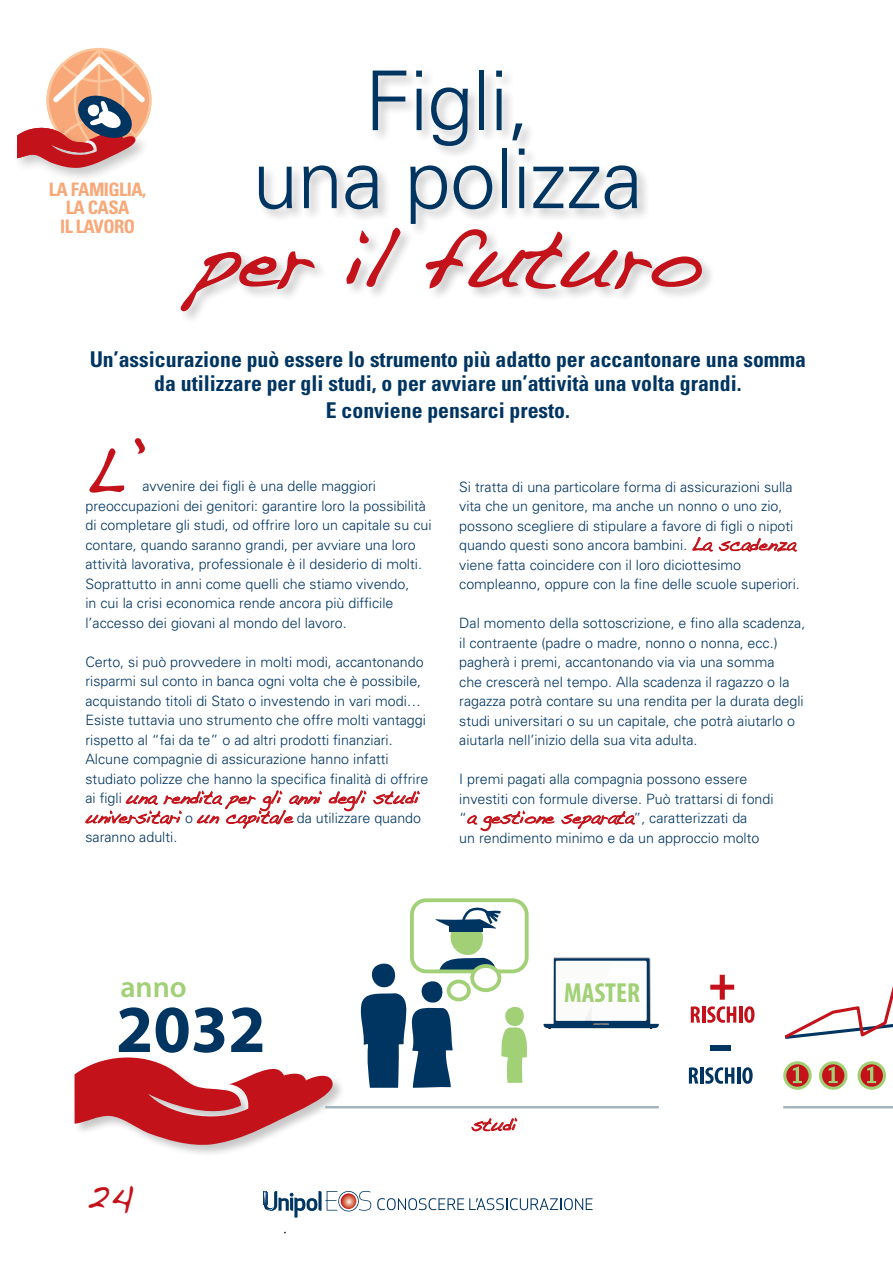
<style>
.page{position:relative;width:893px;height:1263px;background:#fff}
.page>*{position:absolute;margin:0;border:0;box-sizing:border-box;transform-origin:0 0}
.t1{font:300 82.5px/78px "Univers";letter-spacing:-.01em;color:#003562;text-align:center}
.t2{font:82.5px "Handwriting Dakota";letter-spacing:-.02em;color:#c4121a}
.t3{font:700 67.5px "Myriad Pro";color:#003562}
.t4{font:60px "Handwriting Dakota";color:#c4121a}
.t5{font:45px "Handwriting Dakota";color:#c4121a}
.t6{font:600 30px "Myriad Pro";color:#a1d076}
.t7{font:700 condensed 27.6px "Myriad Pro";color:#a1d076}
.t8{font:700 condensed 21.75px/24px "Univers";color:#003562;text-align:center}
.t9{font:700 condensed 18.6px/18.6px "Univers";letter-spacing:-.03em;color:#f8a878;text-align:center}
.t10{font:18px/19.5px "Handwriting Dakota";color:#c4121a}
.t11{font:300 14.25px/19.5px "Univers";color:#003562}
.s1{font-family:"Univers";font-weight:300;font-size:14.25px;color:#003562}
.s2{font-family:"Handwriting Dakota";font-weight:400;font-size:18px;color:#c4121a}
</style>
<div class="page">
<svg style="left:377px;top:1198px;width:215px;height:12px"></svg>
<svg style="left:264px;top:1191px;width:107px;height:26px"></svg>
<div style="left:14px;top:125px;width:136px;height:58px;background:#231f20;opacity:.25"></div>
<svg style="left:17px;top:52px;width:135px;height:117px"></svg>
<svg style="left:89px;top:448px;width:36px;height:45px"></svg>
<svg style="left:135px;top:438px;width:10px;height:16px"></svg>
<svg style="left:329px;top:790px;width:38px;height:21px"></svg>
<svg style="left:373px;top:790px;width:47px;height:14px"></svg>
<svg style="left:85px;top:790px;width:237px;height:39px"></svg>
<svg style="left:692px;top:537px;width:21px;height:15px"></svg>
<svg style="left:719px;top:538px;width:78px;height:14px"></svg>
<svg style="left:467px;top:810px;width:88px;height:21px"></svg>
<svg style="left:561px;top:811px;width:74px;height:18px"></svg>
<div style="left:179px;top:68px;width:537px;height:257px;background:#231f20;opacity:.25"></div>
<svg style="left:180px;top:251px;width:136px;height:61px"></svg>
<svg style="left:346px;top:227px;width:55px;height:61px"></svg>
<svg style="left:425px;top:228px;width:278px;height:62px"></svg>
<svg style="left:710px;top:975px;width:24px;height:25px"></svg>
<svg style="left:691px;top:1006px;width:9px;height:16px"></svg>
<hr style="left:702px;top:1006px;width:3px;height:16px;background:#c4121a">
<svg style="left:707px;top:1006px;width:29px;height:17px"></svg>
<hr style="left:739px;top:1006px;width:3px;height:16px;background:#c4121a">
<svg style="left:744px;top:1006px;width:10px;height:17px"></svg>
<div style="left:710px;top:1045px;width:21px;height:5px;background:#003562"></div>
<svg style="left:689px;top:1067px;width:9px;height:16px"></svg>
<hr style="left:700px;top:1067px;width:3px;height:16px;background:#003562">
<svg style="left:705px;top:1067px;width:29px;height:17px"></svg>
<hr style="left:737px;top:1067px;width:3px;height:16px;background:#003562">
<svg style="left:742px;top:1067px;width:11px;height:17px"></svg>
<svg style="left:820px;top:1063px;width:26px;height:25px"></svg>
<div style="left:819px;top:1061px;width:28px;height:29px;border:3px solid #a1d076;border-radius:50%"></div>
<svg style="left:828px;top:1065px;width:10px;height:19px"></svg>
<svg style="left:785px;top:1063px;width:25px;height:25px"></svg>
<div style="left:783px;top:1061px;width:29px;height:29px;border:3px solid #a1d076;border-radius:50%"></div>
<svg style="left:792px;top:1065px;width:11px;height:19px"></svg>
<svg style="left:784px;top:986px;width:109px;height:53px"></svg>
<svg style="left:859px;top:1063px;width:25px;height:25px"></svg>
<div style="left:857px;top:1061px;width:29px;height:29px;border:3px solid #a1d076;border-radius:50%"></div>
<svg style="left:866px;top:1065px;width:11px;height:19px"></svg>
<div style="left:410px;top:898px;width:119px;height:75px;border:4px solid #a1d076;border-radius:14px"></div>
<svg style="left:360px;top:906px;width:167px;height:182px"></svg>
<svg style="left:543px;top:957px;width:116px;height:72px"></svg>
<div style="left:73px;top:1056px;width:272px;height:102px;background:#231f20;opacity:.25"></div>
<svg style="left:75px;top:1056px;width:260px;height:91px"></svg>
<svg style="left:471px;top:1117px;width:46px;height:14px"></svg>
<hr style="left:325px;top:1106px;width:334px;height:2px;background:#a3b4be">
<hr style="left:783px;top:1106px;width:110px;height:2px;background:#a3b4be">
<h3 class="t9" style="left:49px;top:180px;width:99px">LA FAMIGLIA,<br>LA CASA<br>IL LAVORO</h3>
<h1 class="t1" style="left:252px;top:62px;width:392px">Figli,<br>una polizza</h1>
<h1 class="t2" style="left:194px;top:209px;width:508px">per il futuro</h1>
<h3 class="t8" style="left:90px;top:347px;width:718px">Un’assicurazione può essere lo strumento più adatto per accantonare una somma da utilizzare per gli studi, o per avviare un’attività una volta grandi.</h3>
<h3 class="t8" style="left:326px;top:398px;width:246px">E conviene pensarci presto.</h3>
<h3 class="t4" style="left:85px;top:435px;width:59px">L’</h3>
<p class="t11" style="left:85px;top:477px;width:348px;text-indent:57px">avvenire dei figli è una delle maggiori preoccupazioni dei genitori: garantire loro la possibilità di completare gli studi, od offrire loro un capitale su cui contare, quando saranno grandi, per avviare una loro attività lavorativa, professionale è il desiderio di molti.<br>Soprattutto in anni come quelli che stiamo vivendo,<br>in cui la crisi economica rende ancora più difficile l’accesso dei giovani al mondo del lavoro.</p>
<p class="t11" style="left:85px;top:652px;width:344px">Certo, si può provvedere in molti modi, accantonando risparmi sul conto in banca ogni volta che è possibile, acquistando titoli di Stato o investendo in vari modi… Esiste tuttavia uno strumento che offre molti vantaggi rispetto al “fai da te” o ad altri prodotti finanziari.<br>Alcune compagnie di assicurazione hanno infatti studiato polizze che hanno la specifica finalità di offrire</p>
<p class="t10" style="left:85px;top:787px;width:337px"><span class="s1">ai figli</span> una rendita per gli anni degli studi universitari <span class="s1">o</span> un capitale <span class="s1">da utilizzare quando</span></p>
<p class="t11" style="left:85px;top:827px;width:93px">saranno adulti.</p>
<p class="t11" style="left:459px;top:477px;width:342px">Si tratta di una particolare forma di assicurazioni sulla vita che un genitore, ma anche un nonno o uno zio, possono scegliere di stipulare a favore di figli o nipoti quando questi sono ancora bambini. <span class="s2">La scadenza </span>viene fatta coincidere con il loro diciottesimo compleanno, oppure con la fine delle scuole superiori.</p>
<p class="t11" style="left:459px;top:613px;width:348px">Dal momento della sottoscrizione, e fino alla scadenza, il contraente (padre o madre, nonno o nonna, ecc.) pagherà i premi, accantonando via via una somma<br>che crescerà nel tempo. Alla scadenza il ragazzo o la ragazza potrà contare su una rendita per la durata degli studi universitari o su un capitale, che potrà aiutarlo o aiutarla nell’inizio della sua vita adulta.</p>
<p class="t11" style="left:459px;top:769px;width:316px">I premi pagati alla compagnia possono essere investiti con formule diverse. Può trattarsi di fondi “<span class="s2">a gestione separata</span>”, caratterizzati da<br>un rendimento minimo e da un approccio molto</p>
<h3 class="t6" style="left:120px;top:968px;width:68px">anno</h3>
<h2 class="t3" style="left:116px;top:985px;width:151px">2032</h2>
<h3 class="t5" style="left:85px;top:1165px;width:49px">24</h3>
<p class="t10" style="left:472px;top:1114px;width:46px">studi</p>
<h3 class="t7" style="left:564px;top:976px;width:77px">MASTER</h3>
</div>
